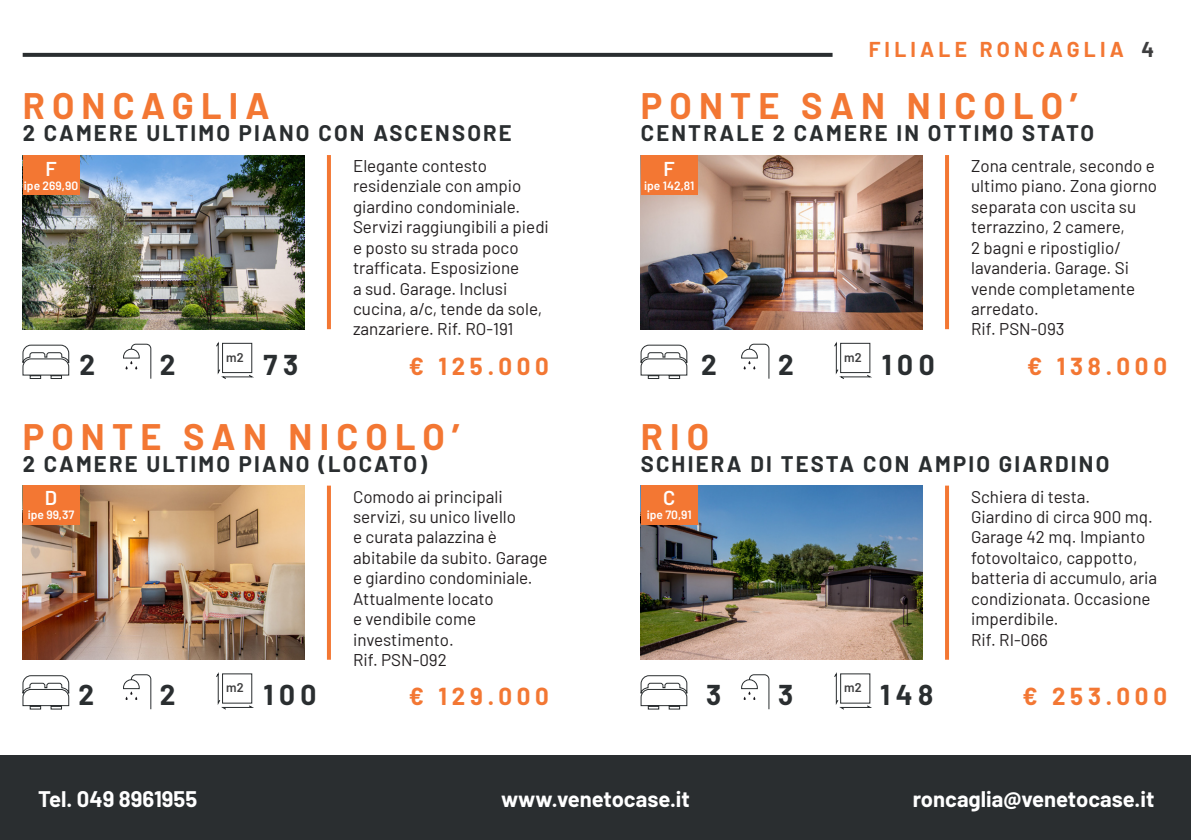
<style>
.page{position:relative;width:1191px;height:840px;background:#fff}
.page>*{position:absolute;margin:0;border:0;box-sizing:border-box;transform-origin:0 0}
.t1{font:700 36px "Barlow";letter-spacing:.2em;color:#f37733}
.t2{font:700 28px "Barlow";letter-spacing:.2em;color:#2a2e30}
.t3{font:700 24px "Barlow";letter-spacing:.2em;color:#f37733}
.t4{font:700 22px "Barlow";letter-spacing:.1em;color:#2a2e30}
.t5{font:700 22px "Barlow";color:#fff}
.t6{font:700 21px "Barlow";letter-spacing:.2em;color:#f37733}
.t7{font:600 20px "Barlow";color:#fff}
.t8{font:17px/20.4px "Barlow";color:#231f20}
.t9{font:600 12.6px "Barlow";color:#3e3e3f}
.t10{font:600 12px "Barlow";color:#fff}
.s1{color:#3e3e3f}
</style>
<div class="page">
<svg style="left:23px;top:53px;width:809px;height:4px;background:#303436"></svg>
<div style="left:0;top:755px;width:1191px;height:84px;background:#2a2e30"></div>
<hr style="left:327px;top:155px;width:4px;height:174px;background:#f37733">
<hr style="left:945px;top:155px;width:4px;height:174px;background:#f37733">
<hr style="left:327px;top:485px;width:4px;height:174px;background:#f37733">
<hr style="left:945px;top:485px;width:4px;height:174px;background:#f37733">
<svg style="left:216px;top:341px;width:38px;height:38px"></svg>
<svg style="left:123px;top:343px;width:29px;height:36px"></svg>
<svg style="left:22px;top:344px;width:48px;height:35px"></svg>
<svg style="left:834px;top:341px;width:38px;height:38px"></svg>
<svg style="left:741px;top:343px;width:29px;height:36px"></svg>
<svg style="left:640px;top:344px;width:47px;height:35px"></svg>
<svg style="left:216px;top:672px;width:38px;height:38px"></svg>
<svg style="left:123px;top:674px;width:29px;height:35px"></svg>
<svg style="left:22px;top:675px;width:48px;height:35px"></svg>
<svg style="left:834px;top:672px;width:38px;height:38px"></svg>
<svg style="left:741px;top:674px;width:29px;height:35px"></svg>
<svg style="left:640px;top:675px;width:47px;height:35px"></svg>
<img style="left:641px;top:485px;width:282px;height:174px">
<div style="left:641px;top:485px;width:56px;height:40px;background:#f37733"></div>
<img style="left:23px;top:485px;width:282px;height:174px">
<div style="left:23px;top:485px;width:56px;height:40px;background:#f37733"></div>
<img style="left:641px;top:155px;width:282px;height:174px">
<div style="left:641px;top:155px;width:56px;height:40px;background:#f37733"></div>
<img style="left:23px;top:155px;width:282px;height:174px">
<div style="left:23px;top:155px;width:56px;height:40px;background:#f37733"></div>
<p class="t6" style="left:868px;top:34px;width:287px">FILIALE RONCAGLIA <span class="s1">4</span></p>
<p class="t1" style="left:23px;top:80px;width:248px">RONCAGLIA</p>
<p class="t1" style="left:641px;top:79px;width:438px">PONTE SAN NICOLO’</p>
<p class="t4" style="left:23px;top:117px;width:490px">2 CAMERE ULTIMO PIANO CON ASCENSORE</p>
<p class="t4" style="left:641px;top:117px;width:455px">CENTRALE 2 CAMERE IN OTTIMO STATO</p>
<p class="t7" style="left:45px;top:154px;width:13px">F</p>
<p class="t10" style="left:24px;top:177px;width:56px">ipe 269,90</p>
<p class="t8" style="left:353px;top:154px;width:197px">Elegante contesto residenziale con ampio giardino condominiale.<br>Servizi raggiungibili a piedi e posto su strada poco trafficata. Esposizione<br>a sud. Garage. Inclusi cucina, a/c, tende da sole, zanzariere. Rif. RO-191</p>
<p class="t7" style="left:663px;top:154px;width:13px">F</p>
<p class="t10" style="left:644px;top:177px;width:52px">ipe 142,81</p>
<p class="t8" style="left:971px;top:154px;width:187px">Zona centrale, secondo e ultimo piano. Zona giorno separata con uscita su terrazzino, 2 camere,<br>2 bagni e ripostiglio/ lavanderia. Garage. Si vende completamente arredato.</p>
<p class="t8" style="left:971px;top:317px;width:95px">Rif. PSN-093</p>
<p class="t9" style="left:226px;top:347px;width:19px">m2</p>
<p class="t9" style="left:844px;top:347px;width:19px">m2</p>
<p class="t2" style="left:79px;top:344px;width:17px">2</p>
<p class="t2" style="left:160px;top:344px;width:17px">2</p>
<p class="t2" style="left:263px;top:344px;width:36px">73</p>
<p class="t3" style="left:409px;top:348px;width:142px">€ 125.000</p>
<p class="t2" style="left:701px;top:343px;width:17px">2</p>
<p class="t2" style="left:778px;top:344px;width:17px">2</p>
<p class="t1" style="left:23px;top:410px;width:438px">PONTE SAN NICOLO’</p>
<p class="t1" style="left:641px;top:410px;width:70px">RIO</p>
<p class="t2" style="left:881px;top:344px;width:55px">100</p>
<p class="t3" style="left:1027px;top:348px;width:141px">€ 138.000</p>
<p class="t4" style="left:23px;top:447px;width:406px">2 CAMERE ULTIMO PIANO (LOCATO)</p>
<p class="t4" style="left:641px;top:447px;width:470px">SCHIERA DI TESTA CON AMPIO GIARDINO</p>
<p class="t7" style="left:45px;top:483px;width:14px">D</p>
<p class="t10" style="left:28px;top:506px;width:48px">ipe 99,37</p>
<p class="t8" style="left:353px;top:484px;width:196px">Comodo ai principali servizi, su unico livello<br>e curata palazzina è abitabile da subito. Garage e giardino condominiale.<br>Attualmente locato<br>e vendibile come investimento.</p>
<p class="t8" style="left:353px;top:648px;width:95px">Rif. PSN-092</p>
<p class="t7" style="left:663px;top:483px;width:14px">C</p>
<p class="t10" style="left:647px;top:506px;width:46px">ipe 70,91</p>
<p class="t8" style="left:971px;top:484px;width:188px">Schiera di testa.<br>Giardino di circa 900 mq.<br>Garage 42 mq. Impianto fotovoltaico, cappotto, batteria di accumulo, aria condizionata. Occasione imperdibile.</p>
<p class="t8" style="left:971px;top:627px;width:78px">Rif. RI-066</p>
<p class="t9" style="left:226px;top:678px;width:19px">m2</p>
<p class="t9" style="left:844px;top:678px;width:19px">m2</p>
<p class="t2" style="left:706px;top:674px;width:17px">3</p>
<p class="t2" style="left:778px;top:674px;width:17px">3</p>
<p class="t2" style="left:880px;top:674px;width:55px">148</p>
<p class="t3" style="left:1022px;top:678px;width:146px">€ 253.000</p>
<p class="t2" style="left:79px;top:674px;width:17px">2</p>
<p class="t2" style="left:160px;top:674px;width:17px">2</p>
<p class="t2" style="left:263px;top:674px;width:55px">100</p>
<p class="t3" style="left:409px;top:678px;width:141px">€ 129.000</p>
<p class="t5" style="left:38px;top:782px;width:161px">Tel. 049 8961955</p>
<p class="t5" style="left:912px;top:782px;width:243px">roncaglia@venetocase.it</p>
<p class="t5" style="left:501px;top:782px;width:190px">www.venetocase.it</p>
</div>
